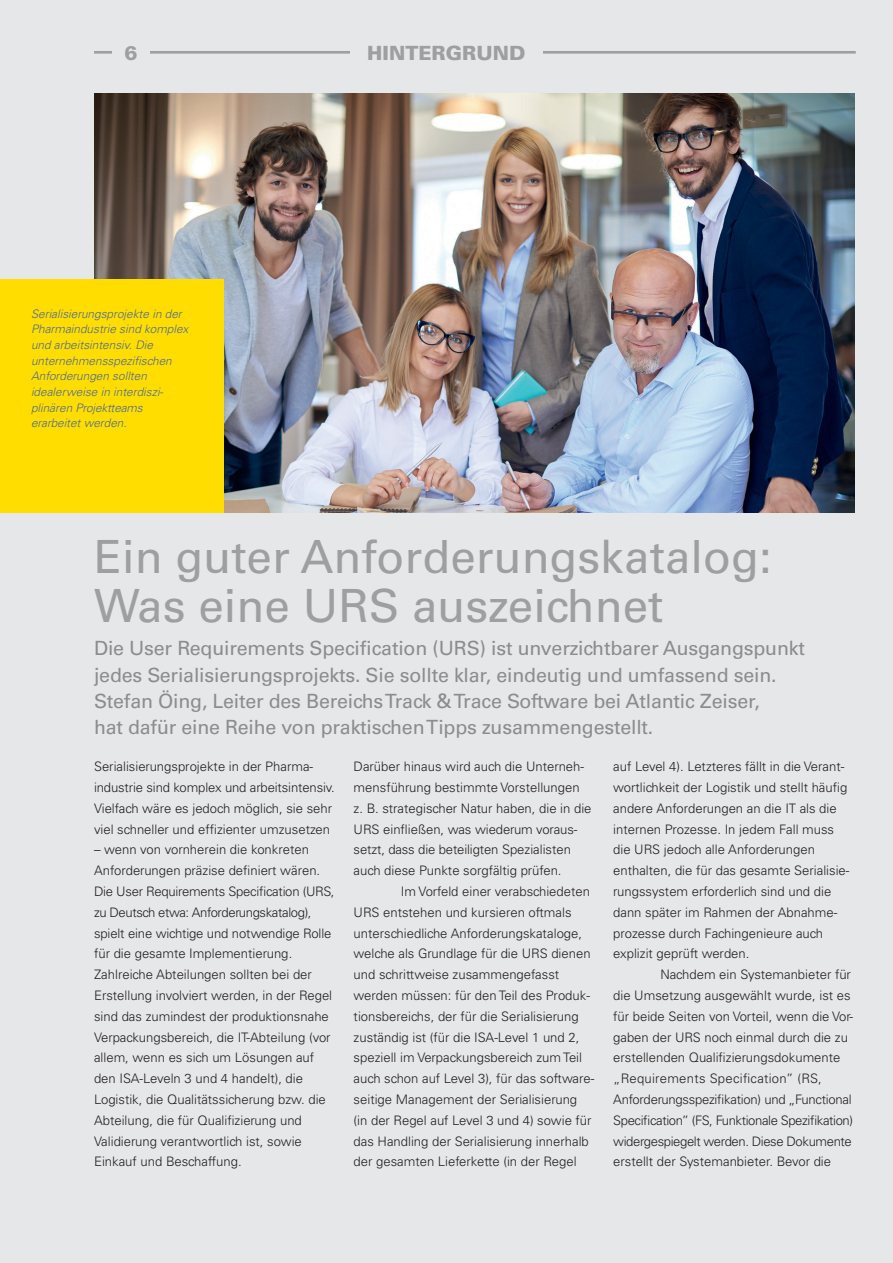
<style>
.page{position:relative;width:893px;height:1263px;background:#fff}
.page>*{position:absolute;margin:0;border:0;box-sizing:border-box;transform-origin:0 0}
.t1{font:500 45.75px/49.7px "Univers CE";color:#9d9fa1}
.t2{font:19.65px/26.1px "Univers";letter-spacing:-.01em;color:#8a8c8e}
.t3{font:900 19.65px "Univers";color:#9d9fa1}
.t4{font:300 13.05px/20.9px "Univers";color:#231f20}
.t5{font:italic 300 11.7px/15.8px "Univers CE";color:#496a9a}
</style>
<div class="page">
<div style="left:0;top:0;width:892px;height:1263px;background:#e6e7e8"></div>
<hr style="left:94px;top:51px;width:762px;height:3px;background:#9d9fa1">
<div style="left:350px;top:44px;width:193px;height:36px;background:#e6e7e8"></div>
<div style="left:113px;top:45px;width:37px;height:24px;background:#e6e7e8"></div>
<img style="left:94px;top:94px;width:760px;height:419px">
<div style="left:0;top:279px;width:224px;height:234px;background:#fd0"></div>
<h2 class="t3" style="left:125px;top:46px;width:15px">6</h2>
<h2 class="t3" style="left:367px;top:46px;width:160px">HINTERGRUND</h2>
<p class="t5" style="left:31px;top:307px;width:159px">Serialisierungsprojekte in der<br>Pharmaindustrie sind komplex und arbeitsintensiv. Die unternehmensspezi fischen<br>Anforderungen sollten idealerweise in interdiszi&shy;plinären Projektteams erarbeitet werden.</p>
<h1 class="t1" style="left:94px;top:535px;width:679px">Ein guter Anforderungskatalog:<br>Was eine URS auszeichnet</h1>
<p class="t2" style="left:94px;top:637px;width:712px">Die User Requirements Specification (URS) ist unverzichtbarer Ausgangspunkt jedes Serialisierungsprojekts. Sie sollte klar, eindeutig und umfassend sein.<br>Stefan Öing, Leiter des Bereichs Track &amp; Trace Software bei Atlantic Zeiser,<br>hat dafür eine Reihe von praktischen Tipps zusammengestellt.</p>
<p class="t4" style="left:94px;top:757px;width:242px">Serialisierungsprojekte in der Pharma&shy;industrie sind komplex und arbeitsintensiv.<br>Vielfach wäre es jedoch möglich, sie sehr viel schneller und effizienter umzusetzen</p>
<p class="t4" style="left:94px;top:841px;width:242px">– wenn von vornherein die konkreten Anforderungen präzise definiert wären.<br>Die User Requirements Specification (URS, zu Deutsch etwa: Anforderungskatalog), spielt eine wichtige und notwendige Rolle für die gesamte Implementierung.<br>Zahlreiche Abteilungen sollten bei der Erstellung involviert werden, in der Regel sind das zumindest der produktionsnahe Verpackungsbereich, die IT-Abteilung (vor allem, wenn es sich um Lösungen auf den ISA-Leveln 3 und 4 handelt), die Logistik, die Qualitätssicherung bzw. die Abteilung, die für Qualifizierung und Validierung verantwortlich ist, sowie Einkauf und Beschaffung.</p>
<p class="t4" style="left:354px;top:757px;width:239px">Darüber hinaus wird auch die Unterneh&shy;mensführung bestimmte Vorstellungen z. B. strategischer Natur haben, die in die URS einfließen, was wiederum voraus&shy;setzt, dass die beteiligten Spezialisten auch diese Punkte sorgfältig prüfen.</p>
<p class="t4" style="left:354px;top:882px;width:242px;text-indent:47px">Im Vorfeld einer verabschiedeten URS entstehen und kursieren oftmals unterschiedliche Anforderungskataloge, welche als Grundlage für die URS dienen und schrittweise zusammengefasst werden müssen: für den Teil des Produk&shy;tionsbereichs, der für die Serialisierung zuständig ist (für die ISA-Level 1 und 2, speziell im Verpackungsbereich zum Teil auch schon auf Level 3), für das software&shy;seitige Management der Serialisierung<br>(in der Regel auf Level 3 und 4) sowie für das Handling der Serialisierung innerhalb der gesamten Lieferkette (in der Regel</p>
<p class="t4" style="left:613px;top:757px;width:238px">auf Level 4). Letzteres fällt in die Verant&shy;wortlichkeit der Logistik und stellt häufig andere Anforderungen an die IT als die internen Prozesse. In jedem Fall muss die URS jedoch alle Anforderungen enthalten, die für das gesamte Serialisie&shy;rungssystem erforderlich sind und die dann später im Rahmen der Abnahme&shy;prozesse durch Fachingenieure auch explizit geprüft werden.</p>
<p class="t4" style="left:613px;top:965px;width:241px;text-indent:47px">Nachdem ein Systemanbieter für die Umsetzung ausgewählt wurde, ist es für beide Seiten von Vorteil, wenn die Vor&shy;gaben der URS noch einmal durch die zu erstellenden Qualifizierungsdokumente „Requirements Specification” (RS, Anforderungsspezifikation) und „Functional Specification” (FS, Funktionale Spezifikation) widergespiegelt werden. Diese Dokumente erstellt der Systemanbieter. Bevor die</p>
</div>
